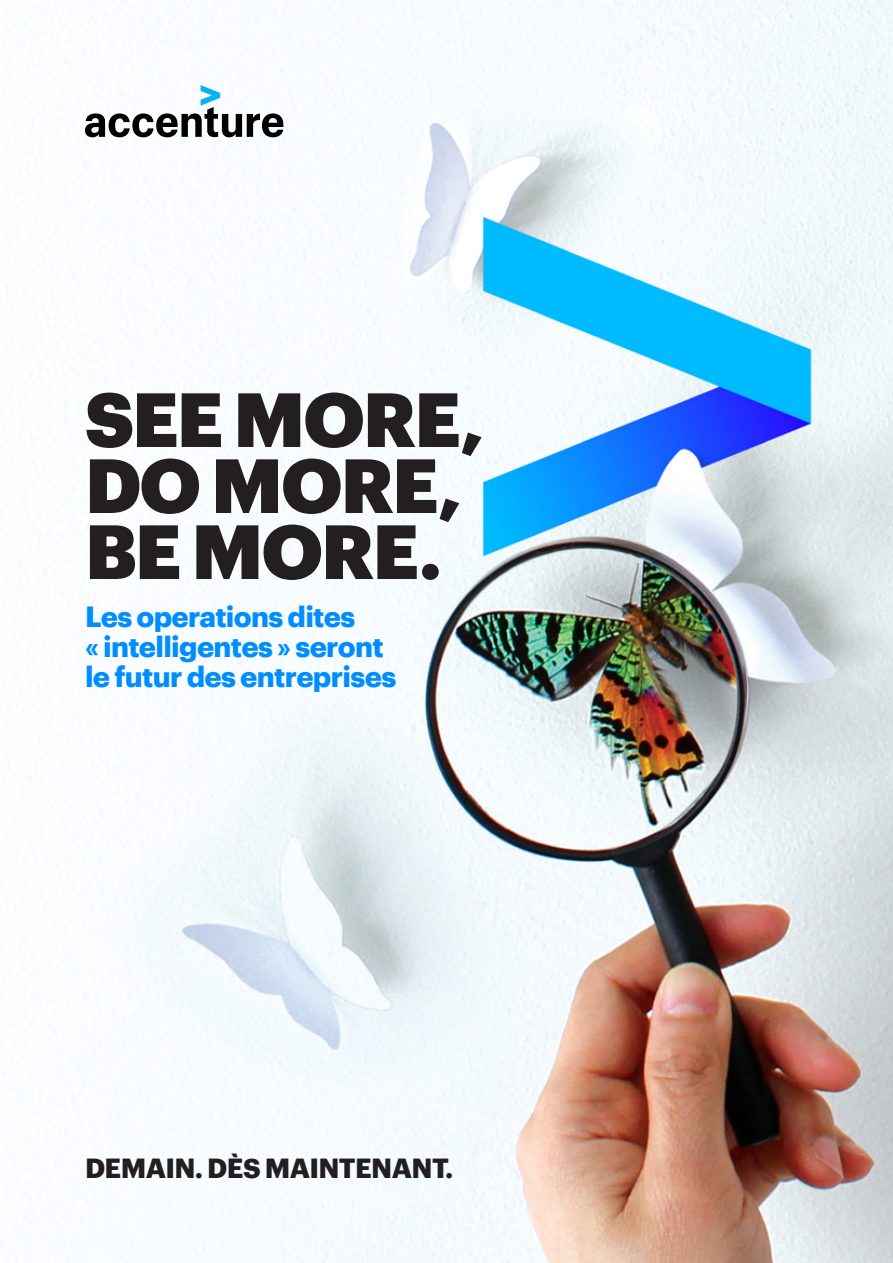
<style>
.page{position:relative;width:893px;height:1263px;background:#fff}
.page>*{position:absolute;margin:0;border:0;box-sizing:border-box;transform-origin:0 0}
.t1{font:900 75px/66px "Graphik";letter-spacing:-.025em;color:#231f20}
.t2{font:700 28.5px/30px "Graphik";letter-spacing:-.025em;color:#008eff}
.t3{font:700 27px "Graphik";letter-spacing:-.025em;color:#231f20}
</style>
<div class="page">
<img style="left:7px;top:0;width:886px;height:1263px">
<svg style="left:85px;top:85px;width:198px;height:52px"></svg>
<h1 class="t1" style="left:85px;top:380px;width:401px">SEE MORE,<br>DO MORE,<br>BE MORE.</h1>
<p class="t2" style="left:85px;top:599px;width:313px">Les operations dites<br>« intelligentes » seront le futur des entreprises</p>
<p class="t3" style="left:85px;top:1147px;width:370px">DEMAIN. DÈS MAINTENANT.</p>
</div>
